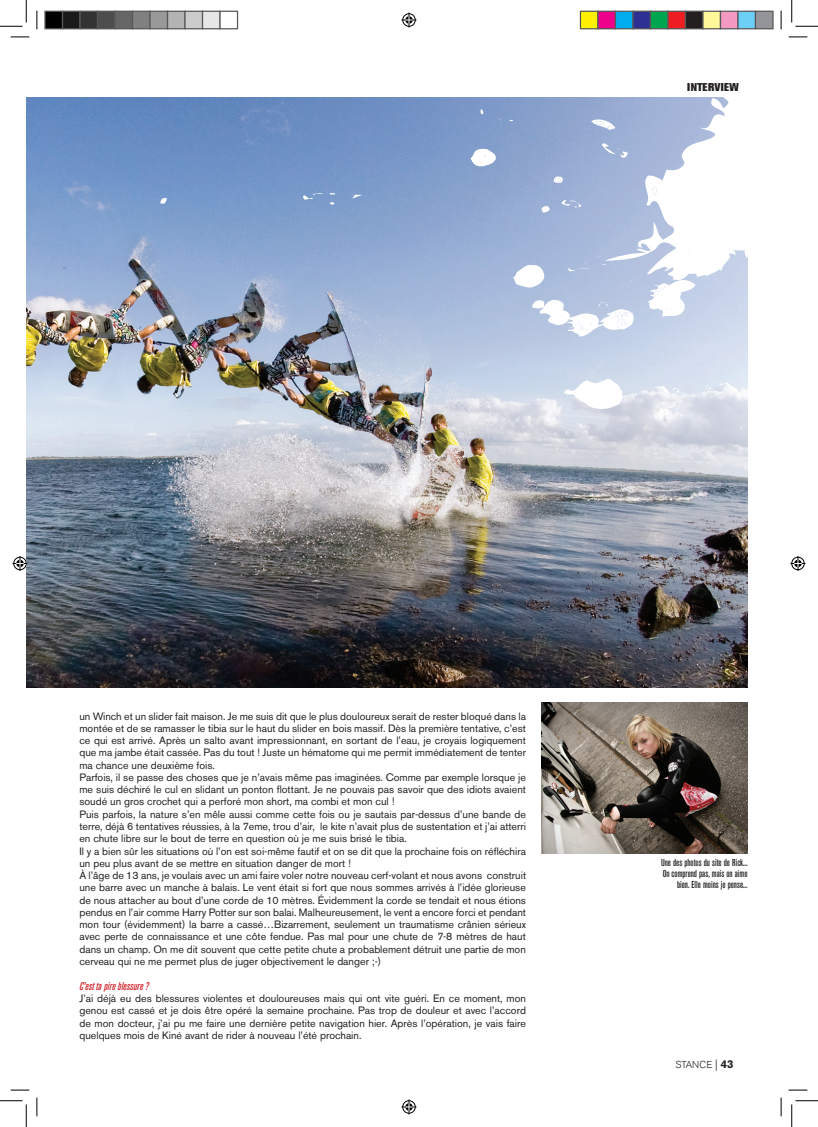
<style>
.page{position:relative;width:818px;height:1127px;background:#fff}
.page>*{position:absolute;margin:0;border:0;box-sizing:border-box;transform-origin:0 0}
.t1{font:italic 500 condensed 11.25px "Akzidenz Grotesk BE";color:#d1232a}
.t2{font:800 11.25px "Akzidenz Grotesk BE";letter-spacing:.02em;color:#231f20}
.t3{font:10.62px/12.2px "Akzidenz Grotesk BE";color:#231f20;text-align:justify}
.t4{font:500 condensed 10px/11.2px "Akzidenz Grotesk BE";color:#231f20;text-align:right}
.t5{font:300 10px "Akzidenz Grotesk BE";color:#231f20}
.s1{font-size:11.25px}
.s2{font-weight:700;font-size:11.25px}
</style>
<div class="page">
<img style="left:26px;top:97px;width:721px;height:590px">
<img style="left:541px;top:702px;width:206px;height:151px">
<svg style="left:604px;top:97px;width:144px;height:165px"></svg>
<svg style="left:652px;top:187px;width:5px;height:9px"></svg>
<svg style="left:602px;top:141px;width:26px;height:18px"></svg>
<svg style="left:591px;top:117px;width:24px;height:13px"></svg>
<svg style="left:568px;top:262px;width:21px;height:10px"></svg>
<svg style="left:562px;top:198px;width:20px;height:10px"></svg>
<svg style="left:541px;top:206px;width:9px;height:7px"></svg>
<svg style="left:480px;top:109px;width:3px;height:5px"></svg>
<svg style="left:351px;top:194px;width:11px;height:4px"></svg>
<svg style="left:330px;top:201px;width:5px;height:4px"></svg>
<svg style="left:303px;top:193px;width:20px;height:8px"></svg>
<svg style="left:160px;top:197px;width:7px;height:6px"></svg>
<svg style="left:706px;top:384px;width:5px;height:5px"></svg>
<svg style="left:647px;top:234px;width:89px;height:83px"></svg>
<svg style="left:672px;top:387px;width:7px;height:6px"></svg>
<svg style="left:621px;top:280px;width:16px;height:8px"></svg>
<svg style="left:564px;top:378px;width:58px;height:31px"></svg>
<svg style="left:554px;top:176px;width:9px;height:7px"></svg>
<svg style="left:532px;top:300px;width:102px;height:36px"></svg>
<svg style="left:513px;top:263px;width:31px;height:24px"></svg>
<svg style="left:470px;top:148px;width:26px;height:19px"></svg>
<svg style="left:11px;top:36px;width:18px;height:2px"></svg>
<svg style="left:788px;top:36px;width:19px;height:2px"></svg>
<svg style="left:11px;top:1089px;width:18px;height:1px"></svg>
<svg style="left:788px;top:1089px;width:19px;height:1px"></svg>
<svg style="left:36px;top:11px;width:2px;height:18px"></svg>
<svg style="left:36px;top:1097px;width:2px;height:18px"></svg>
<svg style="left:780px;top:11px;width:2px;height:18px"></svg>
<svg style="left:780px;top:1097px;width:2px;height:18px"></svg>
<svg style="left:0;top:0;width:27px;height:27px"></svg>
<svg style="left:0;top:1100px;width:27px;height:26px"></svg>
<svg style="left:791px;top:0;width:27px;height:27px"></svg>
<svg style="left:791px;top:1100px;width:27px;height:26px"></svg>
<svg style="left:401px;top:13px;width:15px;height:15px"></svg>
<svg style="left:401px;top:1099px;width:15px;height:15px"></svg>
<svg style="left:13px;top:556px;width:15px;height:15px"></svg>
<svg style="left:790px;top:556px;width:15px;height:15px"></svg>
<div style="left:45px;top:11px;width:18px;height:18px;background:#000"></div>
<div style="left:44px;top:11px;width:19px;height:18px;border:1px solid #595959"></div>
<div style="left:63px;top:11px;width:17px;height:18px;background:#1a1a1a"></div>
<div style="left:62px;top:11px;width:19px;height:18px;border:1px solid #595959"></div>
<div style="left:80px;top:11px;width:18px;height:18px;background:#333"></div>
<div style="left:79px;top:11px;width:19px;height:18px;border:1px solid #595959"></div>
<div style="left:98px;top:11px;width:17px;height:18px;background:#4d4d4d"></div>
<div style="left:97px;top:11px;width:19px;height:18px;border:1px solid #595959"></div>
<div style="left:115px;top:11px;width:18px;height:18px;background:#666"></div>
<div style="left:114px;top:11px;width:19px;height:18px;border:1px solid #595959"></div>
<div style="left:133px;top:11px;width:17px;height:18px;background:#808080"></div>
<div style="left:132px;top:11px;width:19px;height:18px;border:1px solid #595959"></div>
<div style="left:150px;top:11px;width:18px;height:18px;background:#999"></div>
<div style="left:149px;top:11px;width:19px;height:18px;border:1px solid #595959"></div>
<div style="left:168px;top:11px;width:17px;height:18px;background:#b3b3b3"></div>
<div style="left:167px;top:11px;width:19px;height:18px;border:1px solid #595959"></div>
<div style="left:185px;top:11px;width:18px;height:18px;background:#ccc"></div>
<div style="left:184px;top:11px;width:19px;height:18px;border:1px solid #595959"></div>
<div style="left:203px;top:11px;width:17px;height:18px;background:#e6e6e6"></div>
<div style="left:202px;top:11px;width:19px;height:18px;border:1px solid #595959"></div>
<div style="left:219px;top:11px;width:19px;height:18px;border:1px solid #595959"></div>
<div style="left:580px;top:11px;width:18px;height:18px;background:#fff101"></div>
<div style="left:580px;top:11px;width:18px;height:18px;border:1px solid #595959"></div>
<div style="left:598px;top:11px;width:17px;height:18px;background:#ed028c"></div>
<div style="left:597px;top:11px;width:19px;height:18px;border:1px solid #595959"></div>
<div style="left:615px;top:11px;width:18px;height:18px;background:#00aeef"></div>
<div style="left:615px;top:11px;width:18px;height:18px;border:1px solid #595959"></div>
<div style="left:633px;top:11px;width:17px;height:18px;background:#2e3092"></div>
<div style="left:632px;top:11px;width:19px;height:18px;border:1px solid #595959"></div>
<div style="left:650px;top:11px;width:18px;height:18px;background:#00a54f"></div>
<div style="left:650px;top:11px;width:18px;height:18px;border:1px solid #595959"></div>
<div style="left:668px;top:11px;width:17px;height:18px;background:#ee1d23"></div>
<div style="left:667px;top:11px;width:19px;height:18px;border:1px solid #595959"></div>
<div style="left:685px;top:11px;width:18px;height:18px;background:#231f20"></div>
<div style="left:685px;top:11px;width:18px;height:18px;border:1px solid #595959"></div>
<div style="left:703px;top:11px;width:17px;height:18px;background:#fff79a"></div>
<div style="left:702px;top:11px;width:19px;height:18px;border:1px solid #595959"></div>
<div style="left:720px;top:11px;width:18px;height:18px;background:#f499c2"></div>
<div style="left:720px;top:11px;width:18px;height:18px;border:1px solid #595959"></div>
<div style="left:738px;top:11px;width:17px;height:18px;background:#6bcff6"></div>
<div style="left:737px;top:11px;width:19px;height:18px;border:1px solid #595959"></div>
<div style="left:755px;top:11px;width:18px;height:18px;background:#939598"></div>
<div style="left:755px;top:11px;width:18px;height:18px;border:1px solid #595959"></div>
<p class="t2" style="left:687px;top:81px;width:53px">INTERVIEW</p>
<p class="t3" style="left:79px;top:709px;width:448px">un Winch et un slider fait maison. Je me suis dit que le plus douloureux serait de rester bloqué dans la montée et de se ramasser le tibia sur le haut du slider en bois massif. Dès la première tentative, c’est ce qui est arrivé. Après un salto avant impressionnant, en sortant de l’eau, je croyais logiquement que ma jambe était cassée. Pas du tout ! Juste un hématome qui me permit immédiatement de tenter ma chance une deuxième fois.</p>
<p class="t3" style="left:79px;top:771px;width:448px">Parfois, il se passe des choses que je n’avais même pas imaginées. Comme par exemple lorsque je me suis déchiré le cul en slidant un ponton flottant. Je ne pouvais pas savoir que des idiots avaient soudé un gros crochet qui a perforé mon short, ma combi et mon cul !</p>
<p class="t3" style="left:79px;top:807px;width:448px">Puis parfois, la nature s’en mêle aussi comme cette fois ou je sautais par-dessus d’une bande de terre, déjà 6 tentatives réussies, à la 7eme, trou d’air, le kite n’avait plus de sustentation et j’ai atterri en chute libre sur le bout de terre en question où je me suis brisé le tibia.</p>
<p class="t3" style="left:79px;top:844px;width:448px">Il y a bien sûr les situations où l’on est soi-même fautif et on se dit que la prochaine fois on réfléchira un peu plus avant de se mettre en situation danger de mort !</p>
<p class="t3" style="left:79px;top:869px;width:448px">À l’âge de 13 ans, je voulais avec un ami faire voler notre nouveau cerf-volant et nous avons construit une barre avec un manche à balais. Le vent était si fort que nous sommes arrivés à l’idée glorieuse de nous attacher au bout d’une corde de 10 mètres. Évidemment la corde se tendait et nous étions pendus en l’air comme Harry Potter sur son balai. Malheureusement, le vent a encore forci et pendant mon tour (évidemment) la barre a cassé…Bizarrement, seulement un traumatisme crânien sérieux avec perte de connaissance et une côte fendue. Pas mal pour une chute de 7-8 mètres de haut dans un champ. On me dit souvent que cette petite chute a probablement détruit une partie de mon cerveau qui ne me permet plus de juger objectivement le danger ;-)</p>
<p class="t1" style="left:79px;top:979px;width:71px">C’est ta pire blessure ?</p>
<p class="t3" style="left:79px;top:992px;width:448px">J’ai déjà eu des blessures violentes et douloureuses mais qui ont vite guéri. En ce moment, mon genou est cassé et je dois être opéré la semaine prochaine. Pas trop de douleur et avec l’accord de mon docteur, j’ai pu me faire une dernière petite navigation hier. Après l’opération, je vais faire quelques mois de Kiné avant de rider à nouveau l’été prochain.</p>
<p class="t4" style="left:661px;top:856px;width:88px">Une des photos du site de Rick...<br>On comprend pas, mais on aime bien. Elle moins je pense...</p>
<p class="t5" style="left:675px;top:1058px;width:59px">STANCE <span class="s1">|</span> <span class="s2">43</span></p>
</div>
